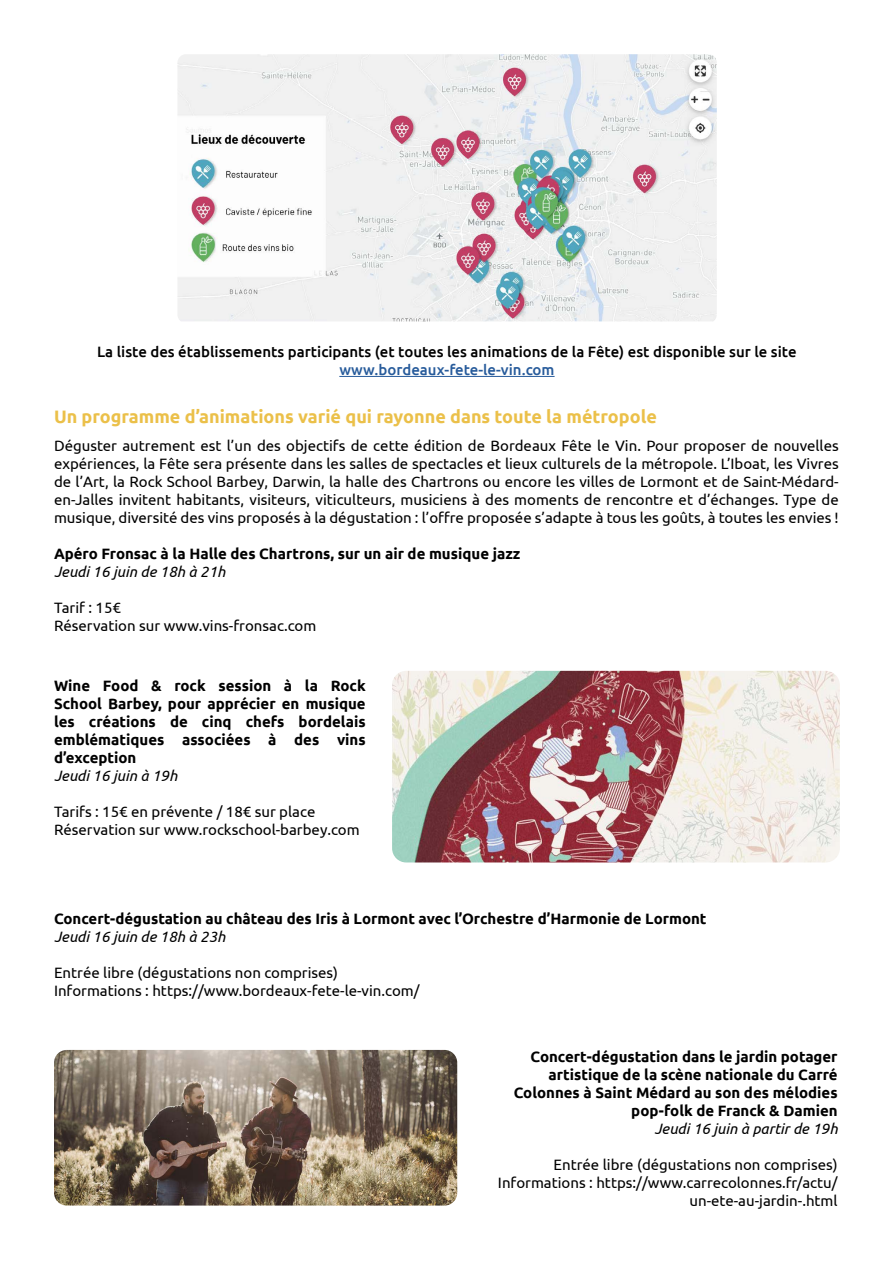
<style>
.page{position:relative;width:893px;height:1263px;background:#fff}
.page>*{position:absolute;margin:0;border:0;box-sizing:border-box;transform-origin:0 0}
.t1{font:700 18px "Ubuntu";color:#ebc049}
.t2{font:15px/18px "Ubuntu";color:#000}
.t3{font:700 15px/18px "Ubuntu";color:#000;text-align:justify}
.t4{font:500 15px "Ubuntu";color:#000}
.t5{font:italic 15px "Ubuntu";color:#000}
.t6{font:500 15px "Ubuntu";color:#275b9b}
</style>
<div class="page">
<img style="left:177px;top:54px;width:540px;height:267px">
<hr style="left:339px;top:376px;width:216px;height:1px;background:#275b9b">
<img style="left:392px;top:671px;width:448px;height:191px">
<img style="left:54px;top:1050px;width:403px;height:155px">
<p class="t4" style="left:97px;top:342px;width:701px">La liste des établissements participants (et toutes les animations de la Fête) est disponible sur le site</p>
<p class="t6" style="left:339px;top:360px;width:217px">www.bordeaux-fete-le-vin.com</p>
<p class="t1" style="left:54px;top:405px;width:604px">Un programme d’animations varié qui rayonne dans toute la métropole</p>
<p class="t2" style="left:54px;top:436px;width:786px;text-align:justify">Déguster autrement est l’un des objectifs de cette édition de Bordeaux Fête le Vin. Pour proposer de nouvelles expériences, la Fête sera présente dans les salles de spectacles et lieux culturels de la métropole. L’Iboat, les Vivres de l’Art, la Rock School Barbey, Darwin, la halle des Chartrons ou encore les villes de Lormont et de Saint-Médard&shy;en-Jalles invitent habitants, visiteurs, viticulteurs, musiciens à des moments de rencontre et d’échanges. Type de musique, diversité des vins proposés à la dégustation : l’offre proposée s’adapte à tous les goûts, à toutes les envies !</p>
<p class="t3" style="left:54px;top:544px;width:468px">Apéro Fronsac à la Halle des Chartrons, sur un air de musique jazz</p>
<p class="t5" style="left:54px;top:562px;width:173px">Jeudi 16 juin de 18h à 21h</p>
<p class="t2" style="left:54px;top:598px;width:264px">Tarif : 15€<br>Réservation sur www.vins-fronsac.com</p>
<p class="t3" style="left:54px;top:677px;width:313px">Wine Food &amp; rock session à la Rock School Barbey, pour apprécier en musique les créations de cinq chefs bordelais emblématiques associées à des vins d’exception</p>
<p class="t5" style="left:54px;top:767px;width:125px">Jeudi 16 juin à 19h</p>
<p class="t2" style="left:54px;top:803px;width:307px">Tarifs : 15€ en prévente / 18€ sur place<br>Réservation sur www.rockschool-barbey.com</p>
<p class="t3" style="left:54px;top:910px;width:654px">Concert-dégustation au château des Iris à Lormont avec l’Orchestre d’Harmonie de Lormont</p>
<p class="t5" style="left:54px;top:928px;width:173px">Jeudi 16 juin de 18h à 23h</p>
<p class="t2" style="left:54px;top:963px;width:367px">Entrée libre (dégustations non comprises)<br>Informations : https://www.bordeaux-fete-le-vin.com/</p>
<p class="t3" style="left:514px;top:1047px;width:325px;text-align:right">Concert-dégustation dans le jardin potager artistique de la scène nationale du Carré Colonnes à Saint Médard au son des mélodies pop-folk de Franck &amp; Damien</p>
<p class="t5" style="left:654px;top:1119px;width:185px">Jeudi 16 juin à partir de 19h</p>
<p class="t2" style="left:498px;top:1155px;width:341px;text-align:right">Entrée libre (dégustations non comprises)<br>Informations : https://www.carrecolonnes.fr/actu/ un-ete-au-jardin-.html</p>
</div>
